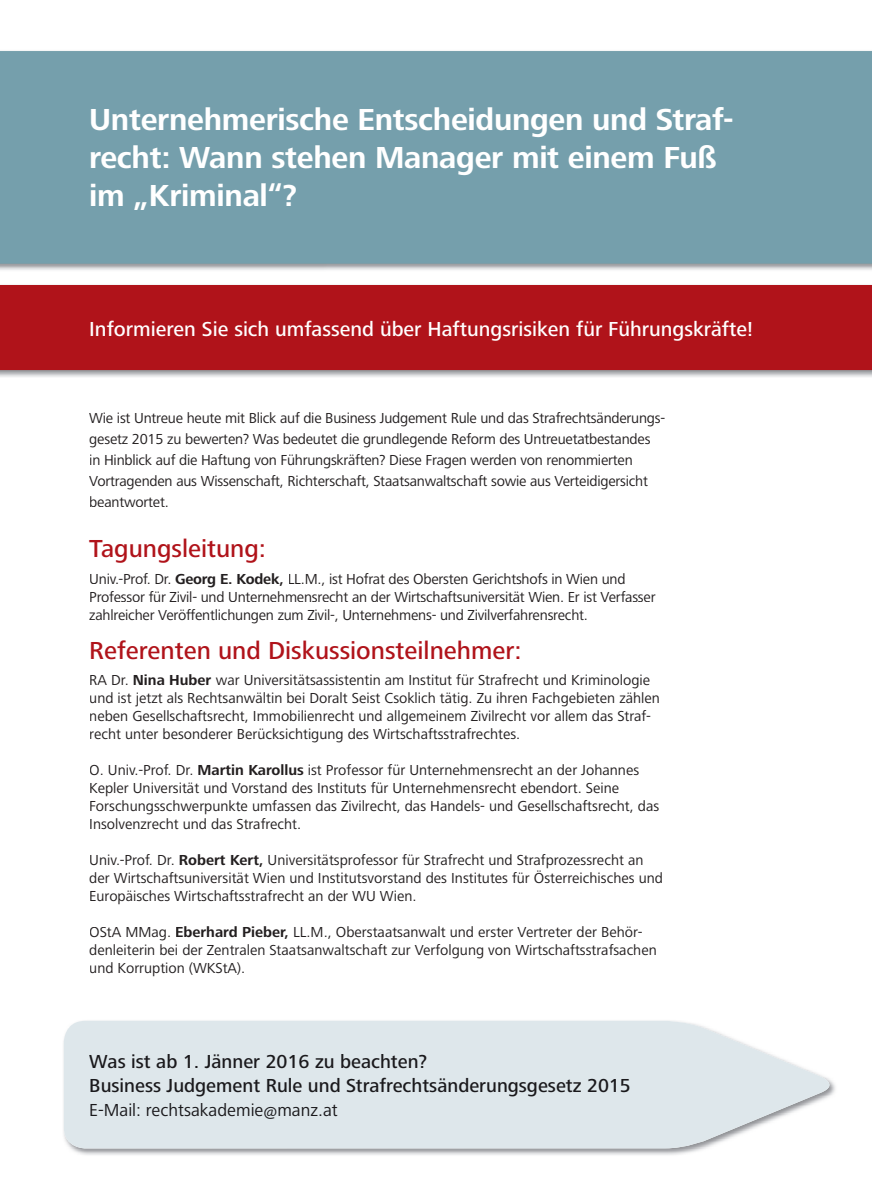
<style>
.page{position:relative;width:872px;height:1191px;background:#fff}
.page>*{position:absolute;margin:0;border:0;box-sizing:border-box;transform-origin:0 0}
.t1{font:700 31.5px/37.8px "Frutiger Next LT";letter-spacing:-.01em;color:#fff}
.t2{font:500 25.5px "Frutiger Next LT";color:#b0131a}
.t3{font:500 21px "Frutiger Next LT";color:#fff}
.t4{font:500 19.5px/24px "Frutiger Next LT";color:#1a191c}
.t5{font:18px "Frutiger Next LT";color:#1a191c}
.t6{font:15px/18px "Frutiger Next LT";color:#231f20}
.s1{font-weight:700}
</style>
<div class="page">
<div style="left:0;top:51px;width:872px;height:213px;background:#759fac"></div>
<div style="left:0;top:285px;width:872px;height:85px;background:#b0131a"></div>
<svg style="left:64px;top:1020px;width:773px;height:128px;fill:#dee7eb"></svg>
<div style="left:89px;top:1054px;width:338px;height:14px;background:#dee7eb"></div>
<div style="left:91px;top:1078px;width:538px;height:18px;background:#dee7eb"></div>
<div style="left:91px;top:1103px;width:246px;height:16px;background:#dee7eb"></div>
<h1 class="t1" style="left:89px;top:101px;width:646px">Unternehmerische Entscheidungen und Straf&shy;recht: Wann stehen Manager mit einem Fuß im „Kriminal“?</h1>
<h3 class="t3" style="left:89px;top:317px;width:665px">Informieren Sie sich umfassend über Haftungsrisiken für Führungskräfte!</h3>
<p class="t6" style="left:89px;top:407px;width:577px;line-height:21px">Wie ist Untreue heute mit Blick auf die Business Judgement Rule und das Strafrechtsänderungs&shy;gesetz 2015 zu bewerten? Was bedeutet die grundlegende Reform des Untreuetatbestandes in Hinblick auf die Haftung von Führungskräften? Diese Fragen werden von renommierten Vortragenden aus Wissenschaft, Richterschaft, Staatsanwaltschaft sowie aus Verteidigersicht beantwortet.</p>
<h2 class="t2" style="left:89px;top:534px;width:178px">Tagungsleitung:</h2>
<p class="t6" style="left:89px;top:570px;width:568px">Univ.-Prof. Dr. <span class="s1">Georg E. Kodek,</span> LL.M., ist Hofrat des Obersten Gerichtshofs in Wien und<br>Professor für Zivil- und Unternehmensrecht an der Wirtschaftsuniversität Wien. Er ist Verfasser zahlreicher Veröffentlichungen zum Zivil-, Unternehmens- und Zivilverfahrensrecht.</p>
<h2 class="t2" style="left:89px;top:636px;width:434px">Referenten und Diskussionsteilnehmer:</h2>
<p class="t6" style="left:89px;top:671px;width:572px">RA Dr. <span class="s1">Nina Huber</span> war Universitätsassistentin am Institut für Strafrecht und Kriminologie und ist jetzt als Rechtsanwältin bei Doralt Seist Csoklich tätig. Zu ihren Fachgebieten zählen neben Gesellschaftsrecht, Immobilienrecht und allgemeinem Zivilrecht vor allem das Straf&shy;recht unter besonderer Berücksichtigung des Wirtschaftsstrafrechtes.</p>
<p class="t6" style="left:89px;top:761px;width:571px">O. Univ.-Prof. Dr. <span class="s1">Martin Karollus</span> ist Professor für Unternehmensrecht an der Johannes Kepler Universität und Vorstand des Instituts für Unternehmensrecht ebendort. Seine Forschungsschwerpunkte umfassen das Zivilrecht, das Handels- und Gesellschaftsrecht, das Insolvenzrecht und das Strafrecht.</p>
<p class="t6" style="left:89px;top:851px;width:575px">Univ.-Prof. Dr. <span class="s1">Robert Kert,</span> Universitätsprofessor für Strafrecht und Strafprozessrecht an der Wirtschaftsuniversität Wien und Institutsvorstand des Institutes für Österreichisches und<br>Europäisches Wirtschaftsstrafrecht an der WU Wien.</p>
<p class="t6" style="left:89px;top:923px;width:569px">OStA MMag. <span class="s1">Eberhard Pieber,</span> LL.M., Oberstaatsanwalt und erster Vertreter der Behör&shy;denleiterin bei der Zentralen Staatsanwaltschaft zur Verfolgung von Wirtschaftsstrafsachen und Korruption (WKStA).</p>
<h3 class="t4" style="left:89px;top:1049px;width:543px">Was ist ab 1. Jänner 2016 zu beachten?<br>Business Judgement Rule und Strafrechtsänderungsgesetz 2015</h3>
<p class="t5" style="left:89px;top:1100px;width:250px">E-Mail: rechtsakademie@manz.at</p>
</div>
